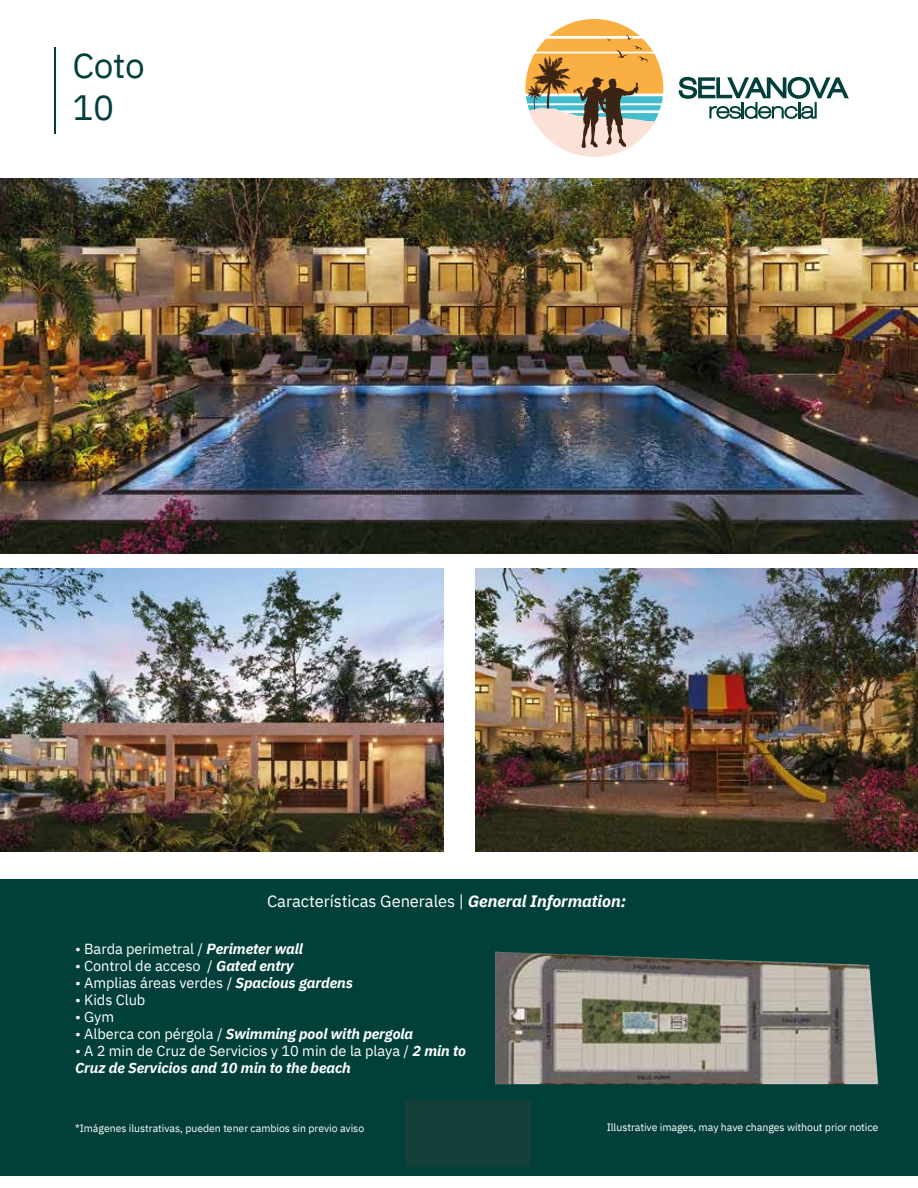
<style>
.page{position:relative;width:918px;height:1188px;background:#fff}
.page>*{position:absolute;margin:0;border:0;box-sizing:border-box;transform-origin:0 0}
.t1{font:35.1px/41.7px "IBM Plex Sans";letter-spacing:-.01em;color:#01403a}
.t2{font:16.5px "IBM Plex Sans";letter-spacing:-.005em;color:#fff}
.t3{font:14.55px/17.1px "IBM Plex Sans";letter-spacing:-.005em;color:#fff}
.t4{font:italic 700 14.55px "IBM Plex Sans";letter-spacing:-.005em;color:#fff}
.t5{font:10.65px "IBM Plex Sans";letter-spacing:-.01em;color:#fff}
.t6{font:10.5px "IBM Plex Sans";letter-spacing:-.005em;color:#fff}
.s1{font-weight:700;font-style:italic}
.s2{font-weight:400;font-style:normal}
</style>
<div class="page">
<div style="left:0;top:879px;width:918px;height:297px;background:#01403a"></div>
<img style="left:495px;top:952px;width:383px;height:132px">
<img style="left:0;top:178px;width:918px;height:376px">
<img style="left:0;top:568px;width:443px;height:284px">
<img style="left:475px;top:568px;width:443px;height:284px">
<hr style="left:55px;top:47px;width:1px;height:87px;background:#01403a">
<svg style="left:679px;top:77px;width:170px;height:42px"></svg>
<svg style="left:525px;top:19px;width:138px;height:138px"></svg>
<div style="left:405px;top:1100px;width:126px;height:67px;background:#13413a"></div>
<h1 class="t1" style="left:72px;top:42px;width:74px">Coto<br>10</h1>
<p class="t2" style="left:267px;top:889px;width:360px">Características Generales | <span class="s1">General Information:</span></p>
<p class="t3" style="left:75px;top:939px;width:230px">• Barda perimetral / <span class="s1">Perimeter wall</span></p>
<p class="t3" style="left:75px;top:956px;width:220px">• Control de acceso / <span class="s1">Gated entry</span></p>
<p class="t3" style="left:75px;top:973px;width:280px">• Amplias áreas verdes / <span class="s1">Spacious gardens</span></p>
<p class="t3" style="left:75px;top:990px;width:72px">• Kids Club</p>
<p class="t3" style="left:75px;top:1007px;width:41px">• Gym</p>
<p class="t4" style="left:75px;top:1023px;width:340px"><span class="s2">• Alberca con pérgola /</span> Swimming pool with pergola</p>
<p class="t3" style="left:75px;top:1041px;width:393px">• A 2 min de Cruz de Servicios y 10 min de la playa / <span class="s1">2 min to<br>Cruz de Servicios and 10 min to the beach</span></p>
<p class="t6" style="left:75px;top:1120px;width:291px">*Imágenes ilustrativas, pueden tener cambios sin previo aviso</p>
<p class="t5" style="left:607px;top:1119px;width:273px">Illustrative images, may have changes without prior notice</p>
</div>
